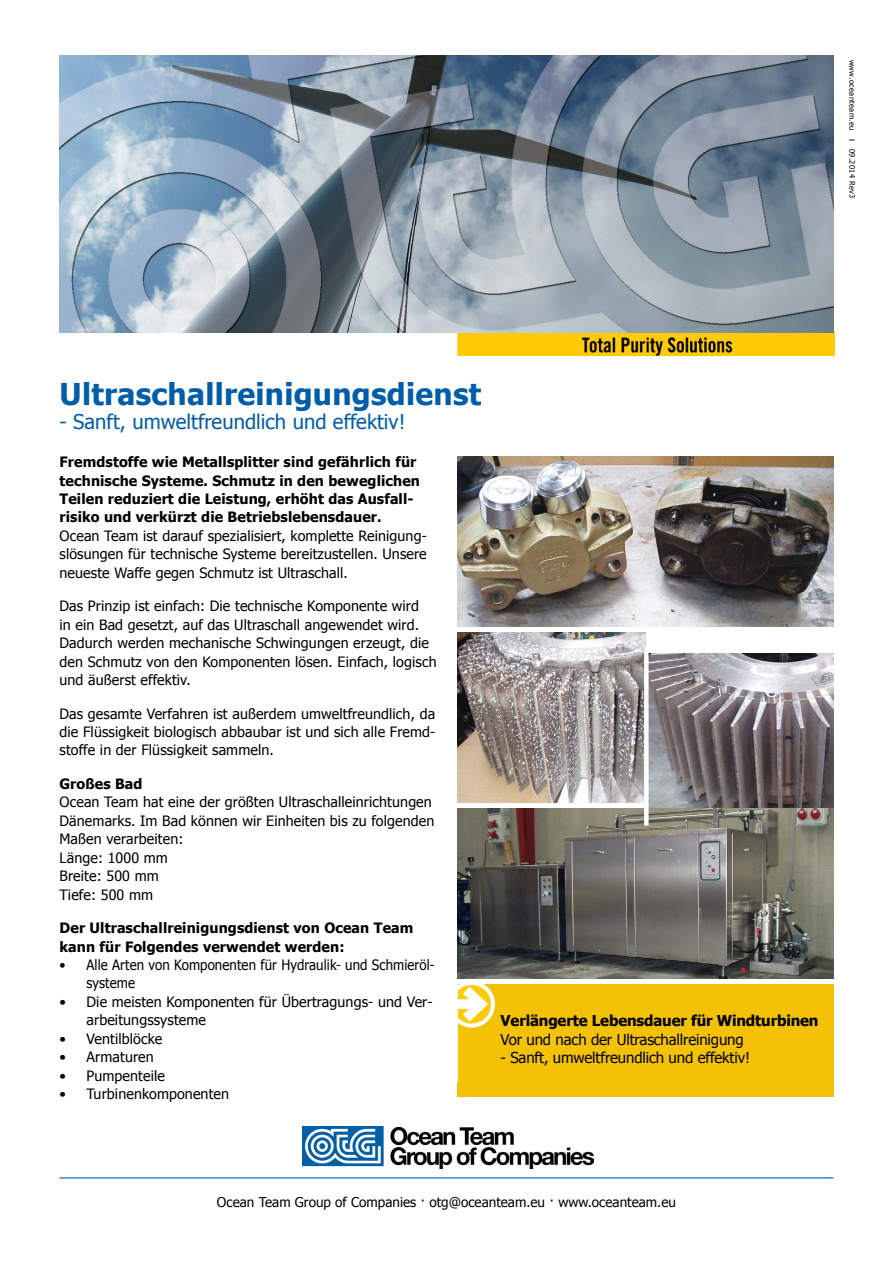
<style>
.page{position:relative;width:893px;height:1263px;background:#fff}
.page>*{position:absolute;margin:0;border:0;box-sizing:border-box;transform-origin:0 0}
.t1{font:700 30px "Tahoma";letter-spacing:.01em;color:#005daa}
.t2{font:20.25px "Tahoma";color:#005daa}
.t3{font:15px "Tahoma";letter-spacing:-.01em;color:#000}
.t4{font:700 15px "Tahoma";letter-spacing:-.01em;color:#000}
.t5{font:14.25px/18.5px "Tahoma";letter-spacing:.01em;color:#000}
.t6{font:700 14.25px/18.5px "Tahoma";letter-spacing:.01em;color:#000}
.t7{font:14.25px/18.5px "Tahoma";letter-spacing:.01em;color:#000;scale:.93 1}
.t8{font:13.5px "Tahoma";color:#000}
.t9{font:7.5px "Tahoma";letter-spacing:.05em;color:#000}
.s1{font-family:"Franklin Gothic";font-weight:500}
</style>
<div class="page">
<hr style="left:60px;top:1177px;width:773px;height:1px;background:#005daa">
<img style="left:458px;top:329px;width:376px;height:27px">
<img style="left:60px;top:56px;width:773px;height:276px">
<img style="left:303px;top:1126px;width:290px;height:42px">
<img style="left:458px;top:456px;width:375px;height:170px">
<img style="left:458px;top:632px;width:188px;height:170px">
<div style="left:457px;top:985px;width:376px;height:112px;background:#f3c206"></div>
<svg style="left:457px;top:976px;width:38px;height:56px"></svg>
<img style="left:649px;top:653px;width:184px;height:155px">
<img style="left:458px;top:808px;width:375px;height:170px">
<div style="left:644px;top:651px;width:5px;height:174px;background:#fff"></div>
<p class="t9" style="left:857px;top:60px;width:140px;rotate:90deg">www.oceanteam.eu <span class="s1">I</span> 09.2014 Rev3</p>
<h1 class="t1" style="left:60px;top:373px;width:423px">Ultraschallreinigungsdienst</h1>
<h2 class="t2" style="left:60px;top:408px;width:347px">- Sanft, umweltfreundlich und effektiv!</h2>
<p class="t6" style="left:60px;top:453px;width:362px">Fremdstoffe wie Metallsplitter sind gefährlich für technische Systeme. Schmutz in den beweglichen Teilen reduziert die Leistung, erhöht das Ausfall&shy;risiko und verkürzt die Betriebslebensdauer.</p>
<p class="t5" style="left:60px;top:527px;width:369px;text-align:justify">Ocean Team ist darauf spezialisiert, komplette Reinigung&shy;slösungen für technische Systeme bereitzustellen. Unsere neueste Waffe gegen Schmutz ist Ultraschall.</p>
<p class="t5" style="left:60px;top:598px;width:379px">Das Prinzip ist einfach: Die technische Komponente wird<br>in ein Bad gesetzt, auf das Ultraschall angewendet wird.<br>Dadurch werden mechanische Schwingungen erzeugt, die den Schmutz von den Komponenten lösen. Einfach, logisch und äußerst effektiv.</p>
<p class="t5" style="left:60px;top:705px;width:377px;text-align:justify">Das gesamte Verfahren ist außerdem umweltfreundlich, da die Flüssigkeit biologisch abbaubar ist und sich alle Fremd&shy;stoffe in der Flüssigkeit sammeln.</p>
<p class="t6" style="left:60px;top:775px;width:85px">Großes Bad</p>
<p class="t5" style="left:60px;top:794px;width:376px">Ocean Team hat eine der größten Ultraschalleinrichtungen<br>Dänemarks. Im Bad können wir Einheiten bis zu folgenden<br>Maßen verarbeiten:<br>Länge: 1000 mm<br>Breite: 500 mm<br>Tiefe: 500 mm</p>
<p class="t6" style="left:60px;top:919px;width:355px">Der Ultraschallreinigungsdienst von Ocean Team kann für Folgendes verwendet werden:</p>
<p class="t7" style="left:87px;top:956px;width:376px;text-indent:-27px">• Alle Arten von Komponenten für Hydraulik- und Schmieröl&shy;systeme</p>
<p class="t5" style="left:87px;top:993px;width:347px;text-indent:-27px">• Die meisten Komponenten für Übertragungs- und Ver&shy;arbeitungssysteme</p>
<p class="t5" style="left:60px;top:1030px;width:104px">• Ventilblöcke</p>
<p class="t5" style="left:60px;top:1048px;width:96px">• Armaturen</p>
<p class="t5" style="left:60px;top:1067px;width:107px">• Pumpenteile</p>
<p class="t5" style="left:60px;top:1085px;width:171px">• Turbinenkomponenten</p>
<p class="t4" style="left:501px;top:1010px;width:319px">Verlängerte Lebensdauer für Windturbinen</p>
<p class="t3" style="left:501px;top:1029px;width:245px">Vor und nach der Ultraschallreinigung</p>
<p class="t3" style="left:501px;top:1047px;width:251px">- Sanft, umweltfreundlich und effektiv!</p>
<p class="t8" style="left:217px;top:1193px;width:461px">Ocean Team Group of Companies · otg@oceanteam.eu · www.oceanteam.eu</p>
</div>
